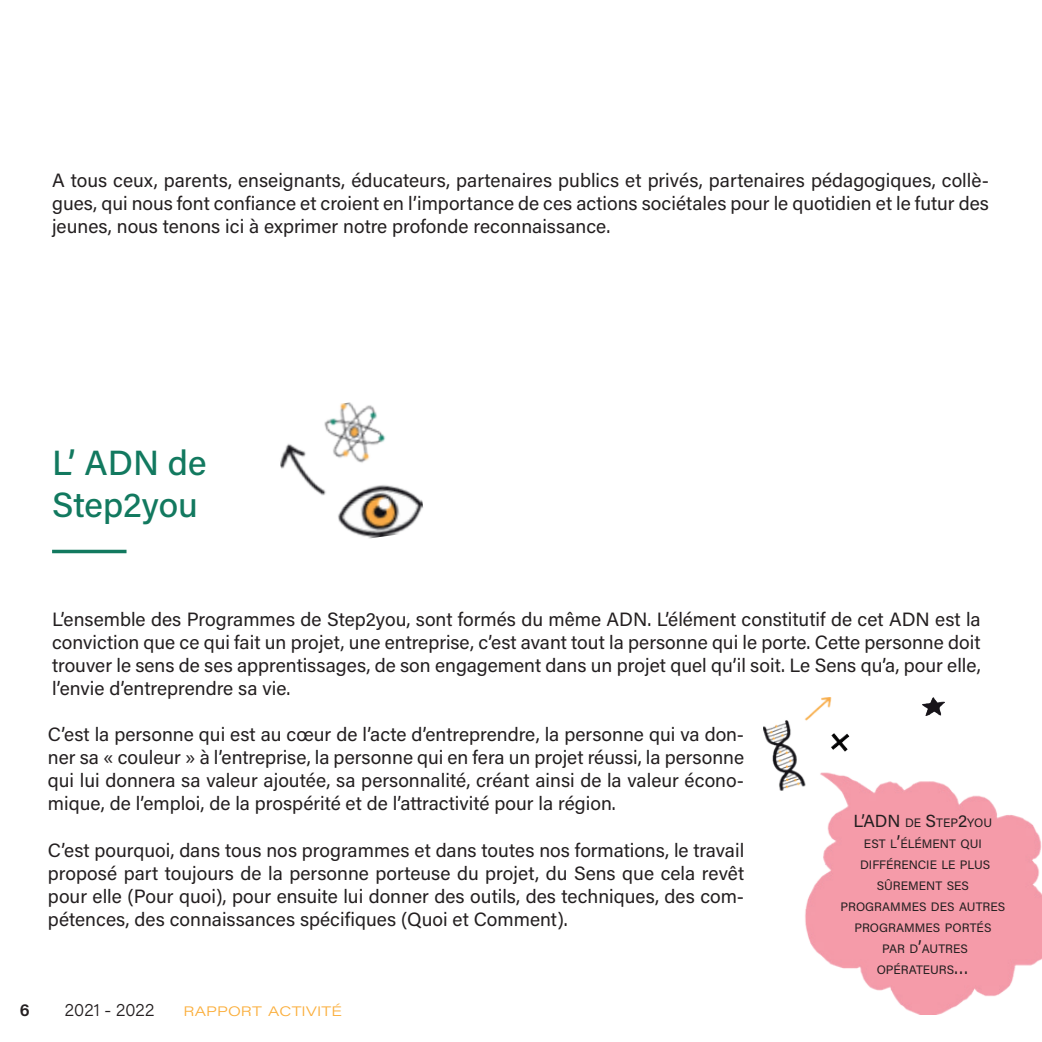
<style>
.page{position:relative;width:1042px;height:1042px;background:#fff}
.page>*{position:absolute;margin:0;border:0;box-sizing:border-box;transform-origin:0 0}
.t1{font:35px/42px "Acumin Variable Concept";color:#12795f}
.t2{font:19.25px/23.1px "Acumin Pro";color:#231f20;text-align:justify}
.t3{font:17.5px "Acumin Variable Concept";letter-spacing:.005em;color:#231f20;scale:.9 1}
.t4{font:17.5px "Acumin Variable Concept";color:#231f20}
.t5{font:13.47px "Acumin Variable Concept";letter-spacing:.005em;color:#fbae3b;scale:1.11 1}
.t6{font:12.25px/21px "Acumin Pro";color:#231f20;text-align:center}
.s1{font-size:17.5px}
</style>
<div class="page">
<hr style="left:52px;top:550px;width:74px;height:3px;background:#12795f">
<img style="left:764px;top:697px;width:278px;height:317px">
<img style="left:923px;top:697px;width:21px;height:19px">
<img style="left:825px;top:727px;width:30px;height:30px">
<img style="left:280px;top:402px;width:143px;height:137px">
<p class="t2" style="left:52px;top:168px;width:938px">A tous ceux, parents, enseignants, éducateurs, partenaires publics et privés, partenaires pédagogiques, collè&shy;gues, qui nous font confiance et croient en l’importance de ces actions sociétales pour le quotidien et le futur des jeunes, nous tenons ici à exprimer notre profonde reconnaissance.</p>
<h1 class="t1" style="left:52px;top:440px;width:156px">L’ ADN de<br>Step2you</h1>
<p class="t2" style="left:52px;top:607px;width:930px">L’ensemble des Programmes de Step2you, sont formés du même ADN. L’élément constitutif de cet ADN est la conviction que ce qui fait un projet, une entreprise, c’est avant tout la personne qui le porte. Cette personne doit trouver le sens de ses apprentissages, de son engagement dans un projet quel qu’il soit. Le Sens qu’a, pour elle, l’envie d’entreprendre sa vie.</p>
<p class="t2" style="left:48px;top:722px;width:698px">C’est la personne qui est au cœur de l’acte d’entreprendre, la personne qui va don&shy;ner sa « couleur » à l’entreprise, la personne qui en fera un projet réussi, la personne qui lui donnera sa valeur ajoutée, sa personnalité, créant ainsi de la valeur écono&shy;mique, de l’emploi, de la prospérité et de l’attractivité pour la région.</p>
<p class="t2" style="left:48px;top:837px;width:698px">C’est pourquoi, dans tous nos programmes et dans toutes nos formations, le travail proposé part toujours de la personne porteuse du projet, du Sens que cela revêt pour elle (Pour quoi), pour ensuite lui donner des outils, des techniques, des com&shy;pétences, des connaissances spécifiques (Quoi et Comment).</p>
<p class="t4" style="left:20px;top:998px;width:11px">6</p>
<p class="t3" style="left:65px;top:998px;width:101px">2021 - 2022</p>
<p class="t5" style="left:183px;top:1002px;width:144px">RAPPORT ACTIVITÉ</p>
<p class="t6" style="left:840px;top:812px;width:165px"><span class="s1">L’ADN</span> DE <span class="s1">S</span>TEP<span class="s1">2</span>YOU<br>EST L<span class="s1">’</span>ÉLÉMENT QUI<br>DIFFÉRENCIE LE PLUS<br>SÛREMENT SES<br>PROGRAMMES DES AUTRES<br>PROGRAMMES PORTÉS<br>PAR D<span class="s1">’</span>AUTRES<br>OPÉRATEURS<span class="s1">…</span></p>
</div>
